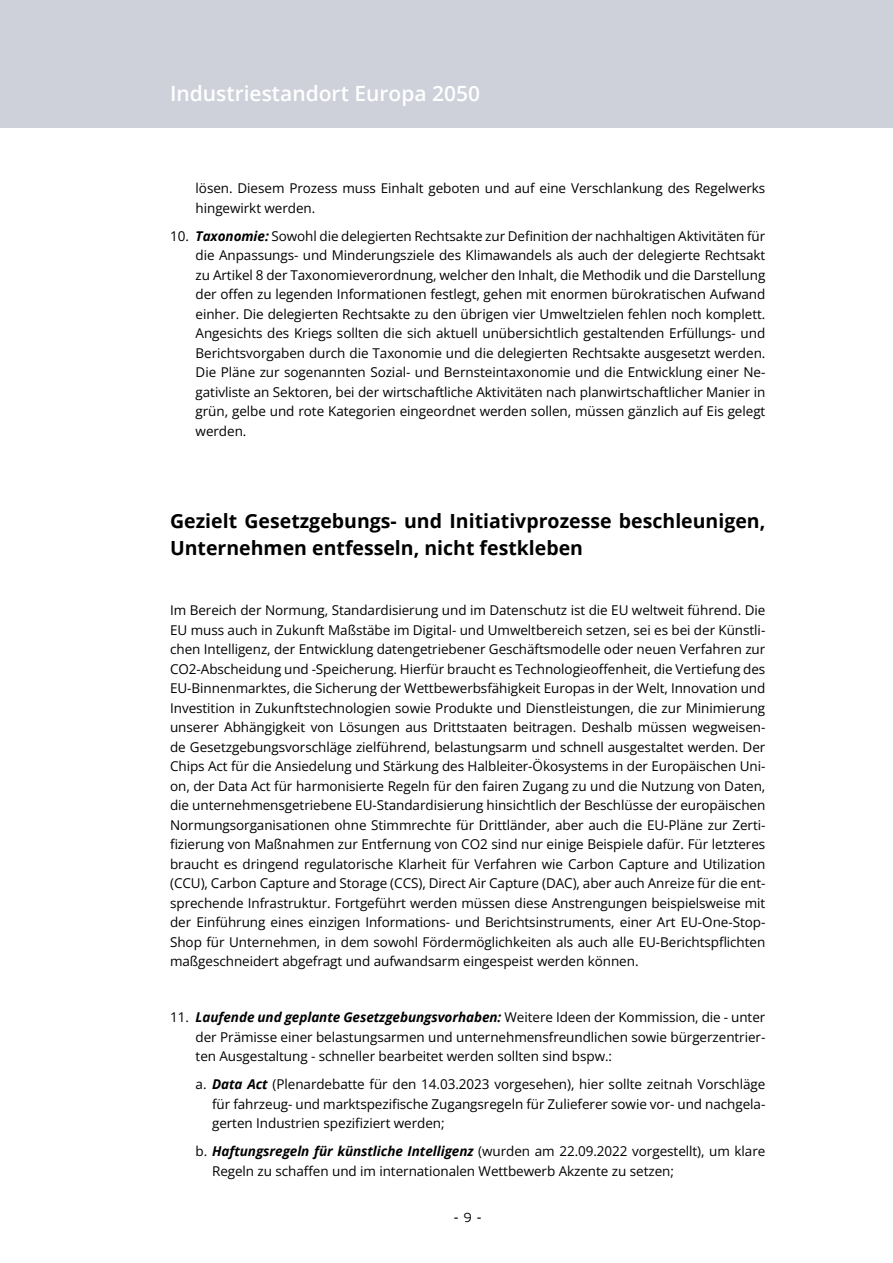
<style>
.page{position:relative;width:893px;height:1263px;background:#fff}
.page>*{position:absolute;margin:0;border:0;box-sizing:border-box;transform-origin:0 0}
.t1{font:600 21px "Open Sans";color:#fff}
.t2{font:700 19.5px/27px "Open Sans";color:#000}
.t3{font:13.5px/19.5px "Open Sans";letter-spacing:-.005em;color:#000;text-align:justify}
.t4{font:300 13.5px "PF Beau Sans Pro";color:#000}
.s1{font-weight:700;font-style:italic}
</style>
<div class="page">
<div style="left:0;top:0;width:893px;height:128px;background:#cfd1da"></div>
<p class="t1" style="left:170px;top:79px;width:311px">Industriestandort Europa 2050</p>
<p class="t3" style="left:196px;top:178px;width:571px">lösen. Diesem Prozess muss Einhalt geboten und auf eine Verschlankung des Regelwerks hingewirkt werden.</p>
<p class="t3" style="left:196px;top:226px;width:571px;text-indent:-26px">10. <span class="s1">Taxonomie:</span> Sowohl die delegierten Rechtsakte zur Definition der nachhaltigen Aktivitäten für die Anpassungs- und Minderungsziele des Klimawandels als auch der delegierte Rechtsakt zu Artikel 8 der Taxonomieverordnung, welcher den Inhalt, die Methodik und die Darstellung der offen zu legenden Informationen festlegt, gehen mit enormen bürokratischen Aufwand einher. Die delegierten Rechtsakte zu den übrigen vier Umweltzielen fehlen noch komplett.<br>Angesichts des Kriegs sollten die sich aktuell unübersichtlich gestaltenden Erfüllungs- und Berichtsvorgaben durch die Taxonomie und die delegierten Rechtsakte ausgesetzt werden.<br>Die Pläne zur sogenannten Sozial- und Bernsteintaxonomie und die Entwicklung einer Ne&shy;gativliste an Sektoren, bei der wirtschaftliche Aktivitäten nach planwirtschaftlicher Manier in grün, gelbe und rote Kategorien eingeordnet werden sollen, müssen gänzlich auf Eis gelegt werden.</p>
<p class="t2" style="left:170px;top:507px;width:597px">Gezielt Gesetzgebungs- und Initiativprozesse beschleunigen,<br>Unternehmen entfesseln, nicht festkleben</p>
<p class="t3" style="left:170px;top:600px;width:597px">Im Bereich der Normung, Standardisierung und im Datenschutz ist die EU weltweit führend. Die EU muss auch in Zukunft Maßstäbe im Digital- und Umweltbereich setzen, sei es bei der Künstli&shy;chen Intelligenz, der Entwicklung datengetriebener Geschäftsmodelle oder neuen Verfahren zur CO2-Abscheidung und -Speicherung. Hierfür braucht es Technologieoffenheit, die Vertiefung des EU-Binnenmarktes, die Sicherung der Wettbewerbsfähigkeit Europas in der Welt, Innovation und Investition in Zukunftstechnologien sowie Produkte und Dienstleistungen, die zur Minimierung unserer Abhängigkeit von Lösungen aus Drittstaaten beitragen. Deshalb müssen wegweisen&shy;de Gesetzgebungsvorschläge zielführend, belastungsarm und schnell ausgestaltet werden. Der Chips Act für die Ansiedelung und Stärkung des Halbleiter-Ökosystems in der Europäischen Uni&shy;on, der Data Act für harmonisierte Regeln für den fairen Zugang zu und die Nutzung von Daten, die unternehmensgetriebene EU-Standardisierung hinsichtlich der Beschlüsse der europäischen Normungsorganisationen ohne Stimmrechte für Drittländer, aber auch die EU-Pläne zur Zerti&shy;fizierung von Maßnahmen zur Entfernung von CO2 sind nur einige Beispiele dafür. Für letzteres braucht es dringend regulatorische Klarheit für Verfahren wie Carbon Capture and Utilization (CCU), Carbon Capture and Storage (CCS), Direct Air Capture (DAC), aber auch Anreize für die ent&shy;sprechende Infrastruktur. Fortgeführt werden müssen diese Anstrengungen beispielsweise mit der Einführung eines einzigen Informations- und Berichtsinstruments, einer Art EU-One-Stop-Shop für Unternehmen, in dem sowohl Fördermöglichkeiten als auch alle EU-Berichtspflichten maßgeschneidert abgefragt und aufwandsarm eingespeist werden können.</p>
<p class="t3" style="left:196px;top:1007px;width:571px;text-indent:-26px">11. <span class="s1">Laufende und geplante Gesetzgebungsvorhaben:</span> Weitere Ideen der Kommission, die - unter der Prämisse einer belastungsarmen und unternehmensfreundlichen sowie bürgerzentrier&shy;ten Ausgestaltung - schneller bearbeitet werden sollten sind bspw.:</p>
<p class="t3" style="left:212px;top:1074px;width:555px;text-indent:-16px">a. <span class="s1">Data Act</span> (Plenardebatte für den 14.03.2023 vorgesehen), hier sollte zeitnah Vorschläge für fahrzeug- und marktspezifische Zugangsregeln für Zulieferer sowie vor- und nachgela&shy;gerten Industrien spezifiziert werden;</p>
<p class="t3" style="left:212px;top:1141px;width:555px;text-indent:-16px">b. <span class="s1">Haftungsregeln für künstliche Intelligenz</span> (wurden am 22.09.2022 vorgestellt), um klare<br>Regeln zu schaffen und im internationalen Wettbewerb Akzente zu setzen;</p>
<p class="t4" style="left:454px;top:1210px;width:29px">- 9 -</p>
</div>
